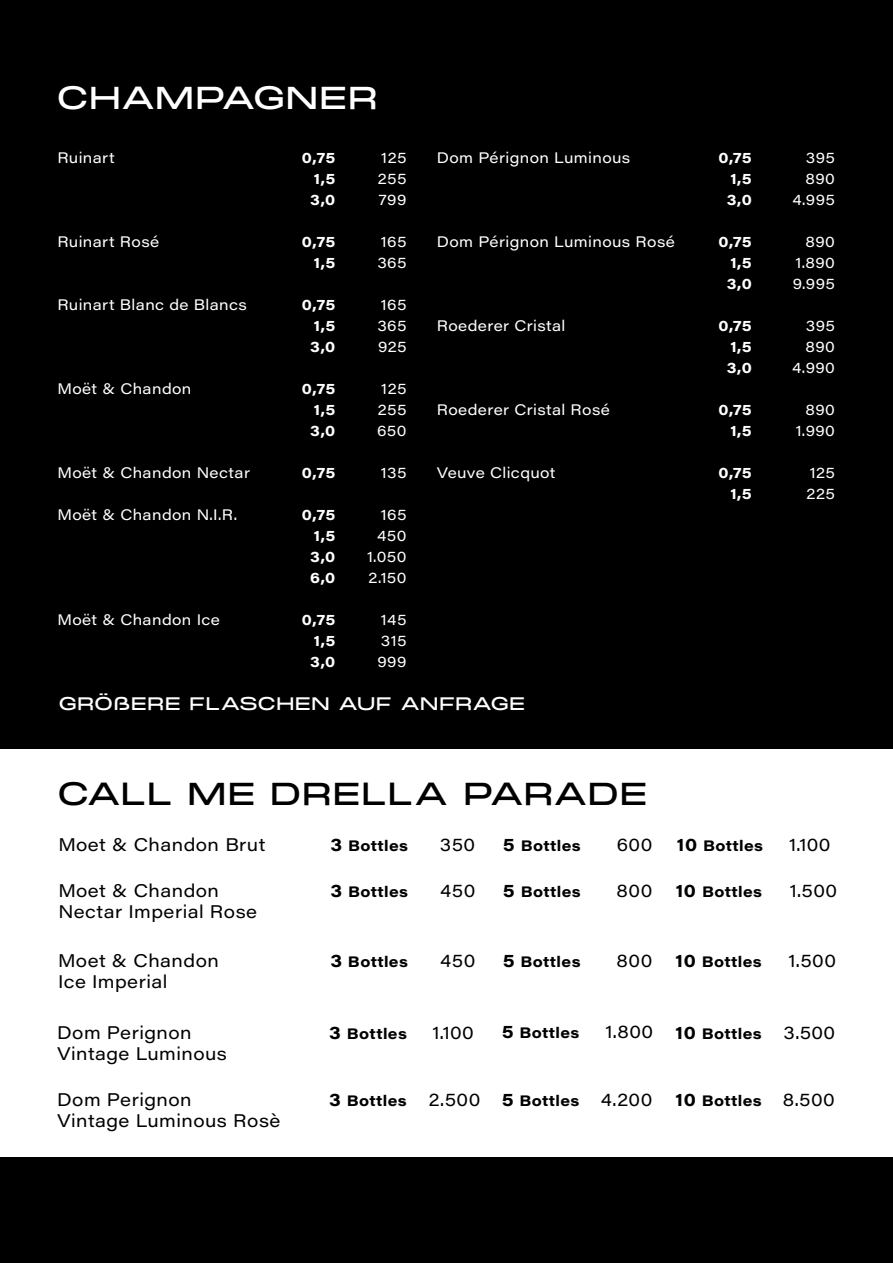
<style>
.page{position:relative;width:893px;height:1263px;background:#000}
.page>*{position:absolute;margin:0;border:0;box-sizing:border-box;transform-origin:0 0}
.t1{font:31.5px "Monument Extended";letter-spacing:-.005em;color:#000}
.t2{font:31.5px "Monument Extended";letter-spacing:-.005em;color:#fff}
.t3{font:18px/21px "Acumin Pro Wide";letter-spacing:.025em;color:#000}
.t4{font:18px "Monument Extended";letter-spacing:-.005em;color:#fff}
.t5{font:15px/21px "Acumin Pro Wide";letter-spacing:.025em;color:#fff;text-align:justify}
.t6{font:700 15px "Acumin Pro Wide";letter-spacing:.025em;color:#000}
.t7{font:700 15px/21px "Acumin Pro Wide";letter-spacing:.015em;color:#fff;text-align:justify}
.s1{font-size:18px}
.s2{font-weight:400;font-size:18px}
</style>
<div class="page">
<div style="left:0;top:749px;width:893px;height:408px;background:#fff"></div>
<h1 class="t2" style="left:57px;top:75px;width:323px">CHAMPAGNER</h1>
<p class="t5" style="left:58px;top:147px;width:59px">Ruinart</p>
<p class="t5" style="left:58px;top:231px;width:103px">Ruinart Rosé</p>
<p class="t5" style="left:58px;top:294px;width:191px">Ruinart Blanc de Blancs</p>
<p class="t5" style="left:58px;top:378px;width:135px">Moët &amp; Chandon</p>
<p class="t5" style="left:58px;top:462px;width:194px">Moët &amp; Chandon Nectar</p>
<p class="t5" style="left:58px;top:504px;width:181px">Moët &amp; Chandon N.I.R.</p>
<p class="t5" style="left:58px;top:609px;width:164px">Moët &amp; Chandon Ice</p>
<p class="t7" style="left:310px;top:147px;width:27px;text-indent:-8px">0,75<br>1,5<br>3,0</p>
<p class="t7" style="left:302px;top:231px;width:35px;text-align:right">0,75<br>1,5</p>
<p class="t7" style="left:310px;top:294px;width:27px;text-indent:-8px">0,75<br>1,5<br>3,0</p>
<p class="t7" style="left:310px;top:378px;width:27px;text-indent:-8px">0,75<br>1,5<br>3,0</p>
<p class="t7" style="left:302px;top:462px;width:35px">0,75</p>
<p class="t7" style="left:310px;top:504px;width:27px;text-indent:-8px">0,75<br>1,5<br>3,0<br>6,0</p>
<p class="t7" style="left:310px;top:609px;width:27px;text-indent:-8px">0,75<br>1,5<br>3,0</p>
<p class="t5" style="left:378px;top:147px;width:30px">125<br>255<br>799</p>
<p class="t5" style="left:377px;top:231px;width:31px">165<br>365</p>
<p class="t5" style="left:377px;top:294px;width:31px">165<br>365<br>925</p>
<p class="t5" style="left:377px;top:378px;width:31px">125<br>255<br>650</p>
<p class="t5" style="left:381px;top:462px;width:27px">135</p>
<p class="t5" style="left:367px;top:504px;width:41px;text-align:right">165<br>450<br>1.050<br>2.150</p>
<p class="t5" style="left:377px;top:609px;width:30px">145<br>315<br>999</p>
<p class="t5" style="left:437px;top:147px;width:195px">Dom Pérignon Luminous</p>
<p class="t5" style="left:437px;top:231px;width:239px">Dom Pérignon Luminous Rosé</p>
<p class="t5" style="left:437px;top:315px;width:130px">Roederer Cristal</p>
<p class="t5" style="left:437px;top:399px;width:174px">Roederer Cristal Rosé</p>
<p class="t5" style="left:437px;top:462px;width:120px">Veuve Clicquot</p>
<p class="t4" style="left:58px;top:690px;width:468px">GRÖßERE FLASCHEN AUF ANFRAGE</p>
<p class="t7" style="left:727px;top:147px;width:27px;text-indent:-8px">0,75<br>1,5<br>3,0</p>
<p class="t7" style="left:727px;top:231px;width:27px;text-indent:-8px">0,75<br>1,5<br>3,0</p>
<p class="t7" style="left:727px;top:315px;width:27px;text-indent:-8px">0,75<br>1,5<br>3,0</p>
<p class="t7" style="left:718px;top:399px;width:35px;text-align:right">0,75<br>1,5</p>
<p class="t7" style="left:718px;top:462px;width:35px;text-align:right">0,75<br>1,5</p>
<p class="t5" style="left:792px;top:147px;width:44px;text-align:right">395<br>890<br>4.995</p>
<p class="t5" style="left:793px;top:231px;width:44px;text-indent:13px">890<br>1.890<br>9.995</p>
<p class="t5" style="left:792px;top:315px;width:44px;text-align:right">395<br>890<br>4.990</p>
<p class="t5" style="left:796px;top:399px;width:41px;text-align:right">890<br>1.990</p>
<p class="t5" style="left:807px;top:462px;width:30px">125<br>225</p>
<h1 class="t1" style="left:57px;top:771px;width:592px">CALL ME DRELLA PARADE</h1>
<p class="t3" style="left:58px;top:834px;width:209px">Moet &amp; Chandon Brut</p>
<p class="t3" style="left:58px;top:880px;width:200px">Moet &amp; Chandon<br>Nectar Imperial Rose</p>
<p class="t3" style="left:58px;top:949px;width:162px">Moet &amp; Chandon<br>Ice Imperial</p>
<p class="t3" style="left:57px;top:1021px;width:171px">Dom Perignon<br>Vintage Luminous</p>
<p class="t3" style="left:57px;top:1089px;width:225px">Dom Perignon<br>Vintage Luminous Rosè</p>
<p class="t6" style="left:503px;top:835px;width:79px"><span class="s1">5</span> Bottles</p>
<p class="t3" style="left:617px;top:833px;width:37px">600</p>
<p class="t6" style="left:503px;top:881px;width:79px"><span class="s1">5</span> Bottles</p>
<p class="t3" style="left:617px;top:880px;width:37px">800</p>
<p class="t6" style="left:331px;top:835px;width:79px"><span class="s1">3</span> Bottles</p>
<p class="t3" style="left:440px;top:834px;width:37px">350</p>
<p class="t6" style="left:331px;top:881px;width:79px"><span class="s1">3</span> Bottles</p>
<p class="t3" style="left:440px;top:880px;width:37px">450</p>
<p class="t6" style="left:503px;top:951px;width:79px"><span class="s1">5</span> Bottles</p>
<p class="t3" style="left:617px;top:949px;width:37px">800</p>
<p class="t6" style="left:330px;top:951px;width:79px"><span class="s1">3</span> Bottles</p>
<p class="t3" style="left:440px;top:949px;width:37px">450</p>
<p class="t6" style="left:502px;top:1022px;width:79px"><span class="s1">5</span> Bottles</p>
<p class="t3" style="left:605px;top:1021px;width:49px">1.800</p>
<p class="t6" style="left:329px;top:1022px;width:79px"><span class="s1">3</span> Bottles</p>
<p class="t3" style="left:432px;top:1021px;width:43px">1.100</p>
<p class="t6" style="left:502px;top:1090px;width:152px"><span class="s1">5</span> Bottles <span class="s2">4.200</span></p>
<p class="t6" style="left:329px;top:1090px;width:153px"><span class="s1">3</span> Bottles <span class="s2">2.500</span></p>
<p class="t6" style="left:677px;top:835px;width:88px"><span class="s1">10</span> Bottles</p>
<p class="t3" style="left:789px;top:834px;width:43px">1.100</p>
<p class="t6" style="left:676px;top:881px;width:88px"><span class="s1">10</span> Bottles</p>
<p class="t3" style="left:790px;top:880px;width:49px">1.500</p>
<p class="t6" style="left:676px;top:951px;width:88px"><span class="s1">10</span> Bottles</p>
<p class="t3" style="left:788px;top:949px;width:49px">1.500</p>
<p class="t6" style="left:676px;top:1022px;width:161px"><span class="s1">10</span> Bottles <span class="s2">3.500</span></p>
<p class="t6" style="left:676px;top:1090px;width:161px"><span class="s1">10</span> Bottles <span class="s2">8.500</span></p>
</div>
